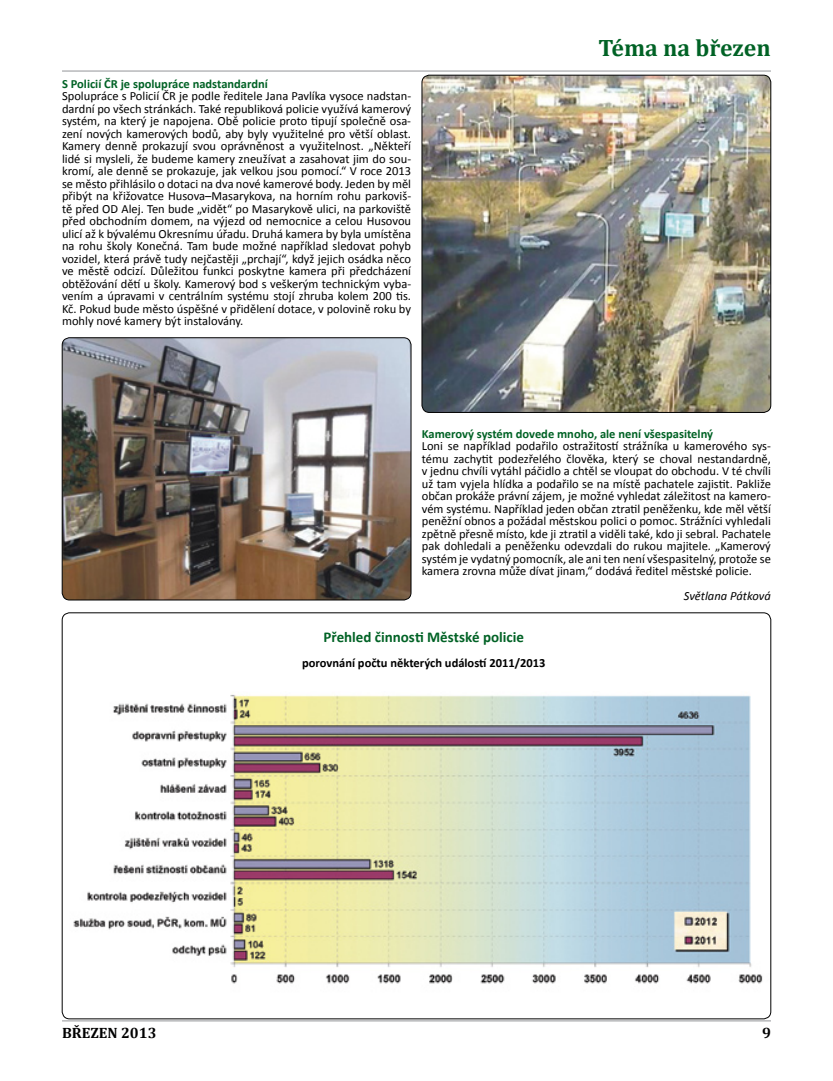
<style>
.page{position:relative;width:833px;height:1081px;background:#fff}
.page>*{position:absolute;margin:0;border:0;box-sizing:border-box;transform-origin:0 0}
.t1{font:700 23.75px "Cambria";color:#006225}
.t2{font:700 15px "Calibri";color:#006225}
.t3{font:700 15px "Cambria";color:#000}
.t4{font:12.5px/12.5px "Calibri";color:#000;text-align:justify}
.t5{font:700 12.5px "Calibri";color:#006225}
.t6{font:700 12.5px "Calibri";color:#000}
.t7{font:italic 12.5px "Calibri";letter-spacing:-.005em;color:#000}
</style>
<div class="page">
<hr style="left:62px;top:71px;width:709px;height:1px;background:#939598">
<hr style="left:62px;top:1020px;width:709px;height:1px;background:#939598">
<img style="left:62px;top:613px;width:709px;height:406px">
<img style="left:422px;top:75px;width:349px;height:337px">
<div style="left:422px;top:75px;width:349px;height:337px;border:1px solid #000;border-radius:8px"></div>
<img style="left:62px;top:338px;width:349px;height:262px">
<div style="left:62px;top:337px;width:349px;height:263px;border:1px solid #000;border-radius:8px"></div>
<p class="t5" style="left:62px;top:76px;width:207px">S Policií ČR je spolupráce nadstandardní</p>
<p class="t4" style="left:62px;top:89px;width:351px">Spolupráce s Policií ČR je podle ředitele Jana Pavlíka vysoce nadstan&shy;dardní po všech stránkách. Také republiková policie využívá kamerový systém, na který je napojena. Obě policie proto tipují společně osa&shy;zení nových kamerových bodů, aby byly využitelné pro větší oblast.<br>Kamery denně prokazují svou oprávněnost a využitelnost. „Někteří lidé si mysleli, že budeme kamery zneužívat a zasahovat jim do sou&shy;kromí, ale denně se prokazuje, jak velkou jsou pomocí.“ V roce 2013 se město přihlásilo o dotaci na dva nové kamerové body. Jeden by měl přibýt na křižovatce Husova–Masarykova, na horním rohu parkoviš&shy;tě před OD Alej. Ten bude „vidět“ po Masarykově ulici, na parkoviště před obchodním domem, na výjezd od nemocnice a celou Husovou ulicí až k bývalému Okresnímu úřadu. Druhá kamera by byla umístěna na rohu školy Konečná. Tam bude možné například sledovat pohyb vozidel, která právě tudy nejčastěji „prchají“, když jejich osádka něco ve městě odcizí. Důležitou funkci poskytne kamera při předcházení obtěžování dětí u školy. Kamerový bod s veškerým technickým vyba&shy;vením a úpravami v centrálním systému stojí zhruba kolem 200 tis.<br>Kč. Pokud bude město úspěšné v přidělení dotace, v polovině roku by mohly nové kamery být instalovány.</p>
<h1 class="t1" style="left:598px;top:33px;width:174px">Téma na březen</h1>
<p class="t5" style="left:422px;top:426px;width:293px">Kamerový systém dovede mnoho, ale není všespasitelný</p>
<p class="t4" style="left:422px;top:439px;width:351px">Loni se například podařilo ostražitostí strážníka u kamerového sys&shy;tému zachytit podezřelého člověka, který se choval nestandardně, v jednu chvíli vytáhl páčidlo a chtěl se vloupat do obchodu. V té chvíli už tam vyjela hlídka a podařilo se na místě pachatele zajistit. Pakliže občan prokáže právní zájem, je možné vyhledat záležitost na kamero&shy;vém systému. Například jeden občan ztratil peněženku, kde měl větší peněžní obnos a požádal městskou polici o pomoc. Strážníci vyhledali zpětně přesně místo, kde ji ztratil a viděli také, kdo ji sebral. Pachatele pak dohledali a peněženku odevzdali do rukou majitele. „Kamerový systém je vydatný pomocník, ale ani ten není všespasitelný, protože se kamera zrovna může dívat jinam,“ dodává ředitel městské policie.</p>
<p class="t7" style="left:684px;top:588px;width:89px">Světlana Pátková</p>
<p class="t2" style="left:323px;top:628px;width:202px">Přehled činnosti Městské policie</p>
<p class="t6" style="left:302px;top:655px;width:245px">porovnání počtu některých událostí 2011/2013</p>
<p class="t3" style="left:62px;top:1024px;width:96px">BŘEZEN 2013</p>
<p class="t3" style="left:762px;top:1024px;width:10px">9</p>
</div>
